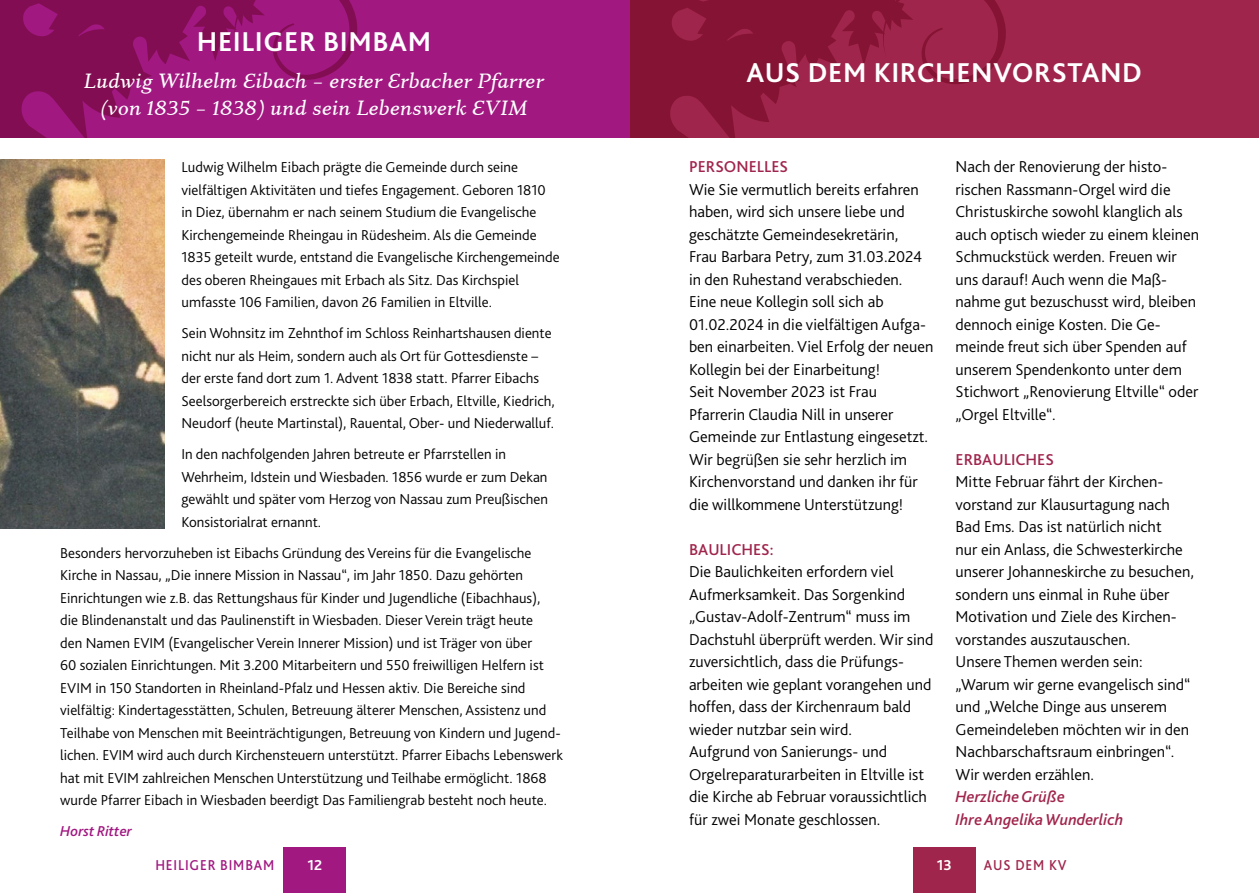
<style>
.page{position:relative;width:1259px;height:893px;background:#fff}
.page>*{position:absolute;margin:0;border:0;box-sizing:border-box;transform-origin:0 0}
.t1{font:700 28.5px "Bliss 2";letter-spacing:.02em;color:#fff}
.t2{font:italic 500 21.45px/27px "Eplica";color:#fff;text-align:center}
.t3{font:300 16.5px/22.5px "Bliss 2";color:#000}
.t4{font:italic 500 16.5px/22.5px "Bliss 2";color:#a0254c}
.t5{font:500 16.5px "Bliss 2";color:#a0254c}
.t6{font:300 15px/22.5px "Bliss 2";color:#000}
.t7{font:500 15px "Bliss 2";letter-spacing:.06em;color:#a11881;scale:.92 1}
.t8{font:italic 500 15px "Bliss 2";color:#a11881}
.t9{font:500 15px "Bliss 2";letter-spacing:.06em;color:#a0254c;scale:.92 1}
.t10{font:700 15px "Bliss 2";color:#fff}
</style>
<div class="page">
<div style="left:629px;top:0;width:630px;height:137px;background:#a0254c"></div>
<svg style="left:629px;top:0;width:377px;height:137px"></svg>
<div style="left:912px;top:847px;width:63px;height:46px;background:#a0254c"></div>
<img style="left:0;top:159px;width:164px;height:369px">
<div style="left:0;top:0;width:629px;height:137px;background:#a11881"></div>
<svg style="left:0;top:0;width:358px;height:137px"></svg>
<div style="left:283px;top:847px;width:63px;height:46px;background:#a11881"></div>
<h1 class="t1" style="left:197px;top:24px;width:236px">HEILIGER BIMBAM</h1>
<h2 class="t2" style="left:84px;top:68px;width:462px">Ludwig Wilhelm Eibach – erster Erbacher Pfarrer (von 1835 – 1838) und sein Lebenswerk EVIM</h2>
<p class="t6" style="left:181px;top:156px;width:380px">Ludwig Wilhelm Eibach prägte die Gemeinde durch seine vielfältigen Aktivitäten und tiefes Engagement. Geboren 1810 in Diez, übernahm er nach seinem Studium die Evangelische Kirchengemeinde Rheingau in Rüdesheim. Als die Gemeinde 1835 geteilt wurde, entstand die Evangelische Kirchengemeinde des oberen Rheingaues mit Erbach als Sitz. Das Kirchspiel umfasste 106 Familien, davon 26 Familien in Eltville.</p>
<p class="t6" style="left:181px;top:322px;width:375px">Sein Wohnsitz im Zehnthof im Schloss Reinhartshausen diente nicht nur als Heim, sondern auch als Ort für Gottesdienste – der erste fand dort zum 1. Advent 1838 statt. Pfarrer Eibachs Seelsorgerbereich erstreckte sich über Erbach, Eltville, Kiedrich, Neudorf (heute Martinstal), Rauental, Ober- und Niederwalluf.</p>
<p class="t6" style="left:181px;top:443px;width:368px">In den nachfolgenden Jahren betreute er Pfarrstellen in Wehrheim, Idstein und Wiesbaden. 1856 wurde er zum Dekan gewählt und später vom Herzog von Nassau zum Preußischen Konsistorialrat ernannt.</p>
<p class="t6" style="left:60px;top:541px;width:504px">Besonders hervorzuheben ist Eibachs Gründung des Vereins für die Evangelische Kirche in Nassau, „Die innere Mission in Nassau“, im Jahr 1850. Dazu gehörten Einrichtungen wie z.B. das Rettungshaus für Kinder und Jugendliche (Eibachhaus),<br>die Blindenanstalt und das Paulinenstift in Wiesbaden. Dieser Verein trägt heute<br>den Namen EVIM (Evangelischer Verein Innerer Mission) und ist Träger von über<br>60 sozialen Einrichtungen. Mit 3.200 Mitarbeitern und 550 freiwilligen Helfern ist EVIM in 150 Standorten in Rheinland-Pfalz und Hessen aktiv. Die Bereiche sind vielfältig: Kindertagesstätten, Schulen, Betreuung älterer Menschen, Assistenz und Teilhabe von Menschen mit Beeinträchtigungen, Betreuung von Kindern und Jugend&shy;lichen. EVIM wird auch durch Kirchensteuern unterstützt. Pfarrer Eibachs Lebenswerk hat mit EVIM zahlreichen Menschen Unterstützung und Teilhabe ermöglicht. 1868 wurde Pfarrer Eibach in Wiesbaden beerdigt Das Familiengrab besteht noch heute.</p>
<p class="t8" style="left:60px;top:822px;width:73px">Horst Ritter</p>
<h1 class="t1" style="left:746px;top:55px;width:397px">AUS DEM KIRCHENVORSTAND</h1>
<p class="t5" style="left:689px;top:156px;width:101px">PERSONELLES</p>
<p class="t3" style="left:689px;top:177px;width:246px">Wie Sie vermutlich bereits erfahren haben, wird sich unsere liebe und geschätzte Gemeindesekretärin,<br>Frau Barbara Petry, zum 31.03.2024 in den Ruhestand verabschieden.<br>Eine neue Kollegin soll sich ab 01.02.2024 in die vielfältigen Aufga&shy;ben einarbeiten. Viel Erfolg der neuen Kollegin bei der Einarbeitung!<br>Seit November 2023 ist Frau Pfarrerin Claudia Nill in unserer Gemeinde zur Entlastung eingesetzt.<br>Wir begrüßen sie sehr herzlich im Kirchenvorstand und danken ihr für die willkommene Unterstützung!</p>
<p class="t5" style="left:689px;top:539px;width:86px">BAULICHES:</p>
<p class="t3" style="left:689px;top:560px;width:246px">Die Baulichkeiten erfordern viel Aufmerksamkeit. Das Sorgenkind „Gustav-Adolf-Zentrum“ muss im Dachstuhl überprüft werden. Wir sind zuversichtlich, dass die Prüfungs&shy;arbeiten wie geplant vorangehen und hoffen, dass der Kirchenraum bald wieder nutzbar sein wird.<br>Aufgrund von Sanierungs- und Orgelreparaturarbeiten in Eltville ist die Kirche ab Februar voraussichtlich für zwei Monate geschlossen.</p>
<p class="t3" style="left:955px;top:155px;width:245px">Nach der Renovierung der histo&shy;rischen Rassmann-Orgel wird die<br>Christuskirche sowohl klanglich als auch optisch wieder zu einem kleinen<br>Schmuckstück werden. Freuen wir uns darauf! Auch wenn die Maß&shy;nahme gut bezuschusst wird, bleiben dennoch einige Kosten. Die Ge&shy;meinde freut sich über Spenden auf unserem Spendenkonto unter dem<br>Stichwort „Renovierung Eltville“ oder „Orgel Eltville“.</p>
<p class="t5" style="left:955px;top:449px;width:100px">ERBAULICHES</p>
<p class="t3" style="left:955px;top:470px;width:240px">Mitte Februar fährt der Kirchen&shy;vorstand zur Klausurtagung nach<br>Bad Ems. Das ist natürlich nicht<br>nur ein Anlass, die Schwesterkirche unserer Johanneskirche zu besuchen, sondern uns einmal in Ruhe über<br>Motivation und Ziele des Kirchen&shy;vorstandes auszutauschen.<br>Unsere Themen werden sein: „Warum wir gerne evangelisch sind“ und „Welche Dinge aus unserem<br>Gemeindeleben möchten wir in den<br>Nachbarschaftsraum einbringen“.<br>Wir werden erzählen.</p>
<p class="t4" style="left:955px;top:785px;width:169px">Herzliche Grüße<br>Ihre Angelika Wunderlich</p>
<p class="t7" style="left:155px;top:855px;width:131px">HEILIGER BIMBAM</p>
<p class="t10" style="left:307px;top:855px;width:16px">12</p>
<p class="t10" style="left:936px;top:855px;width:17px">13</p>
<p class="t9" style="left:984px;top:855px;width:91px">AUS DEM KV</p>
</div>
